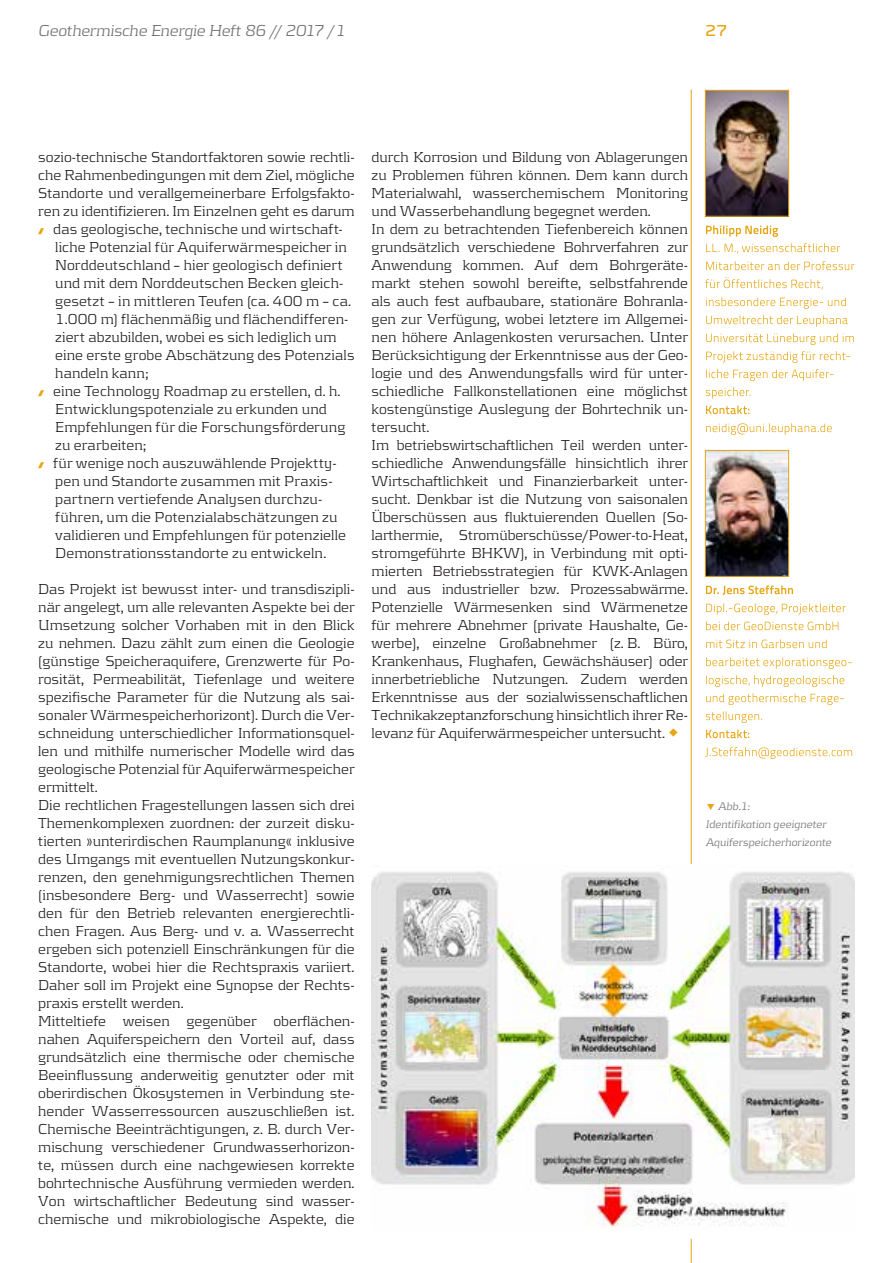
<style>
.page{position:relative;width:893px;height:1263px;background:#fff}
.page>*{position:absolute;margin:0;border:0;box-sizing:border-box;transform-origin:0 0}
.t1{font:italic 300 16.5px "Kontrapunkt";letter-spacing:-.01em;color:#717074}
.t2{font:700 16.5px "Kontrapunkt";color:#e7a512}
.t3{font:300 15px/18px "Kontrapunkt";color:#231f20}
.t4{font:italic 300 11.25px/18px "Kontrapunkt";letter-spacing:.005em;color:#717074}
</style>
<div class="page">
<hr style="left:691px;top:90px;width:1px;height:1173px;background:#e7a512">
<svg style="left:706px;top:423px;width:126px;height:12px"></svg>
<svg style="left:706px;top:405px;width:43px;height:9px"></svg>
<svg style="left:706px;top:387px;width:44px;height:12px"></svg>
<svg style="left:706px;top:369px;width:127px;height:12px"></svg>
<svg style="left:706px;top:351px;width:144px;height:12px"></svg>
<svg style="left:706px;top:333px;width:148px;height:12px"></svg>
<svg style="left:706px;top:315px;width:142px;height:12px"></svg>
<svg style="left:706px;top:297px;width:140px;height:12px"></svg>
<svg style="left:705px;top:277px;width:118px;height:12px"></svg>
<svg style="left:706px;top:261px;width:148px;height:9px"></svg>
<svg style="left:706px;top:243px;width:134px;height:10px"></svg>
<svg style="left:706px;top:225px;width:72px;height:12px"></svg>
<svg style="left:705px;top:747px;width:147px;height:12px"></svg>
<svg style="left:706px;top:729px;width:43px;height:9px"></svg>
<svg style="left:706px;top:711px;width:56px;height:12px"></svg>
<svg style="left:706px;top:693px;width:138px;height:12px"></svg>
<svg style="left:706px;top:675px;width:138px;height:12px"></svg>
<svg style="left:706px;top:657px;width:146px;height:12px"></svg>
<svg style="left:706px;top:639px;width:121px;height:9px"></svg>
<svg style="left:706px;top:621px;width:132px;height:9px"></svg>
<svg style="left:706px;top:603px;width:140px;height:12px"></svg>
<svg style="left:706px;top:585px;width:87px;height:10px"></svg>
<div style="left:372px;top:864px;width:483px;height:374px;background:#fff"></div>
<img style="left:372px;top:871px;width:483px;height:356px">
<img style="left:707px;top:92px;width:80px;height:123px">
<div style="left:705px;top:90px;width:84px;height:127px;border:1px solid #e7a512"></div>
<img style="left:707px;top:452px;width:80px;height:123px">
<div style="left:705px;top:450px;width:84px;height:127px;border:1px solid #e7a512"></div>
<p class="t1" style="left:38px;top:21px;width:309px">Geothermische Energie Heft 86 // 2017 /1</p>
<p class="t2" style="left:705px;top:21px;width:24px">27</p>
<p class="t3" style="left:38px;top:148px;width:318px">sozio-technische Standortfaktoren sowie rechtli-</p>
<p class="t3" style="left:38px;top:166px;width:318px">che Rahmenbedingungen mit dem Ziel, mögliche</p>
<p class="t3" style="left:38px;top:184px;width:318px">Standorte und verallgemeinerbare Erfolgsfakto-</p>
<p class="t3" style="left:38px;top:202px;width:318px">ren zu identifizieren. Im Einzelnen geht es darum</p>
<p class="t3" style="left:53px;top:220px;width:291px">das geologische, technische und wirtschaft-</p>
<p class="t3" style="left:55px;top:238px;width:293px">liche Potenzial für Aquiferwärmespeicher in</p>
<p class="t3" style="left:55px;top:256px;width:289px">Norddeutschland – hier geologisch definiert</p>
<p class="t3" style="left:55px;top:274px;width:289px">und mit dem Norddeutschen Becken gleich-</p>
<p class="t3" style="left:55px;top:292px;width:297px">gesetzt – in mittleren Teufen (ca. 400 m – ca.</p>
<p class="t3" style="left:55px;top:310px;width:295px">1.000 m) flächenmäßig und flächendifferen-</p>
<p class="t3" style="left:55px;top:328px;width:283px">ziert abzubilden, wobei es sich lediglich um</p>
<p class="t3" style="left:55px;top:346px;width:301px">eine erste grobe Abschätzung des Potenzials</p>
<p class="t3" style="left:55px;top:364px;width:95px">handeln kann;</p>
<p class="t3" style="left:53px;top:382px;width:289px">eine Technology Roadmap zu erstellen, d. h.</p>
<p class="t3" style="left:55px;top:400px;width:273px">Entwicklungspotenziale zu erkunden und</p>
<p class="t3" style="left:55px;top:418px;width:292px">Empfehlungen für die Forschungsförderung</p>
<p class="t3" style="left:55px;top:436px;width:93px">zu erarbeiten;</p>
<p class="t3" style="left:53px;top:454px;width:285px">für wenige noch auszuwählende Projektty-</p>
<p class="t3" style="left:55px;top:472px;width:279px">pen und Standorte zusammen mit Praxis-</p>
<p class="t3" style="left:55px;top:490px;width:268px">partnern vertiefende Analysen durchzu-</p>
<p class="t3" style="left:55px;top:508px;width:284px">führen, um die Potenzialabschätzungen zu</p>
<p class="t3" style="left:55px;top:526px;width:292px">validieren und Empfehlungen für potenzielle</p>
<p class="t3" style="left:55px;top:544px;width:273px">Demonstrationsstandorte zu entwickeln.</p>
<p class="t3" style="left:38px;top:580px;width:318px">Das Projekt ist bewusst inter- und transdiszipli&shy;när angelegt, um alle relevanten Aspekte bei der Umsetzung solcher Vorhaben mit in den Blick zu nehmen. Dazu zählt zum einen die Geologie (günstige Speicheraquifere, Grenzwerte für Po&shy;rosität, Permeabilität, Tiefenlage und weitere spezifische Parameter für die Nutzung als sai&shy;sonaler Wärmespeicherhorizont). Durch die Ver&shy;schneidung unterschiedlicher Informationsquel&shy;len und mithilfe numerischer Modelle wird das geologische Potenzial für Aquiferwärmespeicher ermittelt.<br>Die rechtlichen Fragestellungen lassen sich drei Themenkomplexen zuordnen: der zurzeit disku&shy;tierten »unterirdischen Raumplanung« inklusive des Umgangs mit eventuellen Nutzungskonkur&shy;renzen, den genehmigungsrechtlichen Themen (insbesondere Berg- und Wasserrecht) sowie den für den Betrieb relevanten energierechtli&shy;chen Fragen. Aus Berg- und v. a. Wasserrecht ergeben sich potenziell Einschränkungen für die Standorte, wobei hier die Rechtspraxis variiert.<br>Daher soll im Projekt eine Synopse der Rechts&shy;praxis erstellt werden.<br>Mitteltiefe weisen gegenüber oberflächen&shy;nahen Aquiferspeichern den Vorteil auf, dass grundsätzlich eine thermische oder chemische Beeinflussung anderweitig genutzter oder mit oberirdischen Ökosystemen in Verbindung ste&shy;hender Wasserressourcen auszuschließen ist.<br>Chemische Beeinträchtigungen, z. B. durch Ver&shy;mischung verschiedener Grundwasserhorizon&shy;te, müssen durch eine nachgewiesen korrekte bohrtechnische Ausführung vermieden werden.<br>Von wirtschaftlicher Bedeutung sind wasser&shy;chemische und mikrobiologische Aspekte, die</p>
<p class="t3" style="left:372px;top:148px;width:318px">durch Korrosion und Bildung von Ablagerungen zu Problemen führen können. Dem kann durch Materialwahl, wasserchemischem Monitoring und Wasserbehandlung begegnet werden.<br>In dem zu betrachtenden Tiefenbereich können grundsätzlich verschiedene Bohrverfahren zur Anwendung kommen. Auf dem Bohrgeräte&shy;markt stehen sowohl bereifte, selbstfahrende als auch fest aufbaubare, stationäre Bohranla&shy;gen zur Verfügung, wobei letztere im Allgemei&shy;nen höhere Anlagenkosten verursachen. Unter Berücksichtigung der Erkenntnisse aus der Geo&shy;logie und des Anwendungsfalls wird für unter&shy;schiedliche Fallkonstellationen eine möglichst kostengünstige Auslegung der Bohrtechnik un&shy;tersucht.<br>Im betriebswirtschaftlichen Teil werden unter&shy;schiedliche Anwendungsfälle hinsichtlich ihrer Wirtschaftlichkeit und Finanzierbarkeit unter&shy;sucht. Denkbar ist die Nutzung von saisonalen Überschüssen aus fluktuierenden Quellen (So&shy;larthermie, Stromüberschüsse/Power-to-Heat, stromgeführte BHKW), in Verbindung mit opti&shy;mierten Betriebsstrategien für KWK-Anlagen und aus industrieller bzw. Prozessabwärme.<br>Potenzielle Wärmesenken sind Wärmenetze für mehrere Abnehmer (private Haushalte, Ge&shy;werbe), einzelne Großabnehmer (z. B. Büro, Krankenhaus, Flughafen, Gewächshäuser) oder innerbetriebliche Nutzungen. Zudem werden Erkenntnisse aus der sozialwissenschaftlichen Technikakzeptanzforschung hinsichtlich ihrer Re&shy;levanz für Aquiferwärmespeicher untersucht.</p>
<p class="t4" style="left:706px;top:797px;width:127px;text-indent:13px">Abb.1:<br>Identifikation geeigneter<br>Aquiferspeicherhorizonte</p>
</div>
